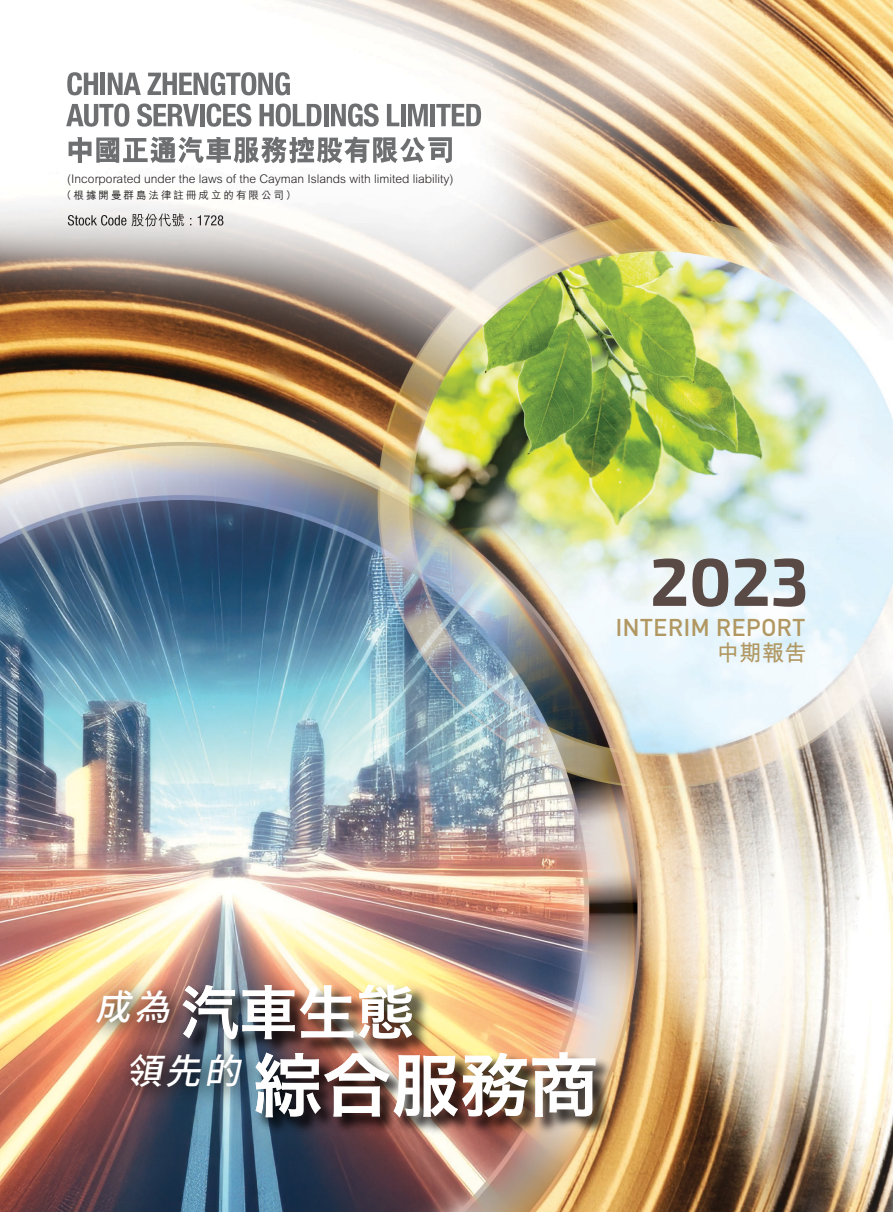
<style>
.page{position:relative;width:893px;height:1212px;background:#fff}
.page>*{position:absolute;margin:0;border:0;box-sizing:border-box;transform-origin:0 0}
.t1{font:69px "Hiragino Sans CNS W6";color:#fff}
.t2{font:700 67.5px "Exo 2";color:#594a46}
.t3{font:58.5px "Hiragino Sans CNS W6";color:#fff}
.t4{font:italic 500 35.4px/64.3px "Source Han Sans SC";color:#fff}
.t5{font:500 24px "DIN Pro";color:#b19862}
.t6{font:700 22.5px "M Hei HK";color:#b19862}
.t7{font:300 12px "M Hei HK";color:#231f20}
.t8{font:500 10.5px "M Hei HK";letter-spacing:.19em;color:#231f20}
</style>
<div class="page">
<img style="left:1px;top:0;width:892px;height:1212px">
<svg style="left:69px;top:136px;width:383px;height:27px"></svg>
<svg style="left:67px;top:72px;width:31px;height:23px"></svg>
<hr style="left:101px;top:73px;width:4px;height:22px;background:#6d6f71">
<svg style="left:108px;top:73px;width:33px;height:22px"></svg>
<svg style="left:148px;top:72px;width:142px;height:23px"></svg>
<svg style="left:66px;top:103px;width:63px;height:24px"></svg>
<svg style="left:137px;top:103px;width:62px;height:24px"></svg>
<div style="left:200px;top:104px;width:5px;height:22px;background:#6d6f71"></div>
<svg style="left:207px;top:103px;width:44px;height:24px"></svg>
<svg style="left:260px;top:103px;width:61px;height:24px"></svg>
<hr style="left:324px;top:104px;width:4px;height:22px;background:#6d6f71">
<svg style="left:331px;top:103px;width:48px;height:24px"></svg>
<svg style="left:387px;top:104px;width:12px;height:22px"></svg>
<hr style="left:401px;top:104px;width:4px;height:22px;background:#6d6f71">
<svg style="left:408px;top:104px;width:20px;height:22px"></svg>
<div style="left:430px;top:104px;width:5px;height:22px;background:#6d6f71"></div>
<svg style="left:436px;top:104px;width:45px;height:22px"></svg>
<svg style="left:68px;top:215px;width:58px;height:11px"></svg>
<svg style="left:132px;top:213px;width:52px;height:13px"></svg>
<svg style="left:198px;top:215px;width:25px;height:11px"></svg>
<img style="left:67px;top:967px;width:142px;height:120px">
<img style="left:98px;top:1032px;width:118px;height:119px">
<img style="left:160px;top:978px;width:276px;height:118px">
<img style="left:216px;top:1046px;width:404px;height:133px">
<hr style="left:0;top:0;width:1px;height:1212px;background:#b19862">
<p class="t7" style="left:67px;top:170px;width:388px">(Incorporated under the laws of the Cayman Islands with limited liability)</p>
<p class="t8" style="left:61px;top:188px;width:237px">（根據開曼群島法律註冊成立的有限公司）</p>
<h2 class="t2" style="left:650px;top:542px;width:160px">2023</h2>
<h3 class="t5" style="left:615px;top:610px;width:192px">INTERIM REPORT</h3>
<h3 class="t6" style="left:717px;top:636px;width:91px">中期報告</h3>
<h3 class="t3" style="left:181px;top:963px;width:235px">汽車生態</h3>
<h1 class="t1" style="left:253px;top:1028px;width:346px">綜合服務商</h1>
<h3 class="t4" style="left:126px;top:976px;width:133px;text-indent:-31px">成為<br>領先的</h3>
</div>
